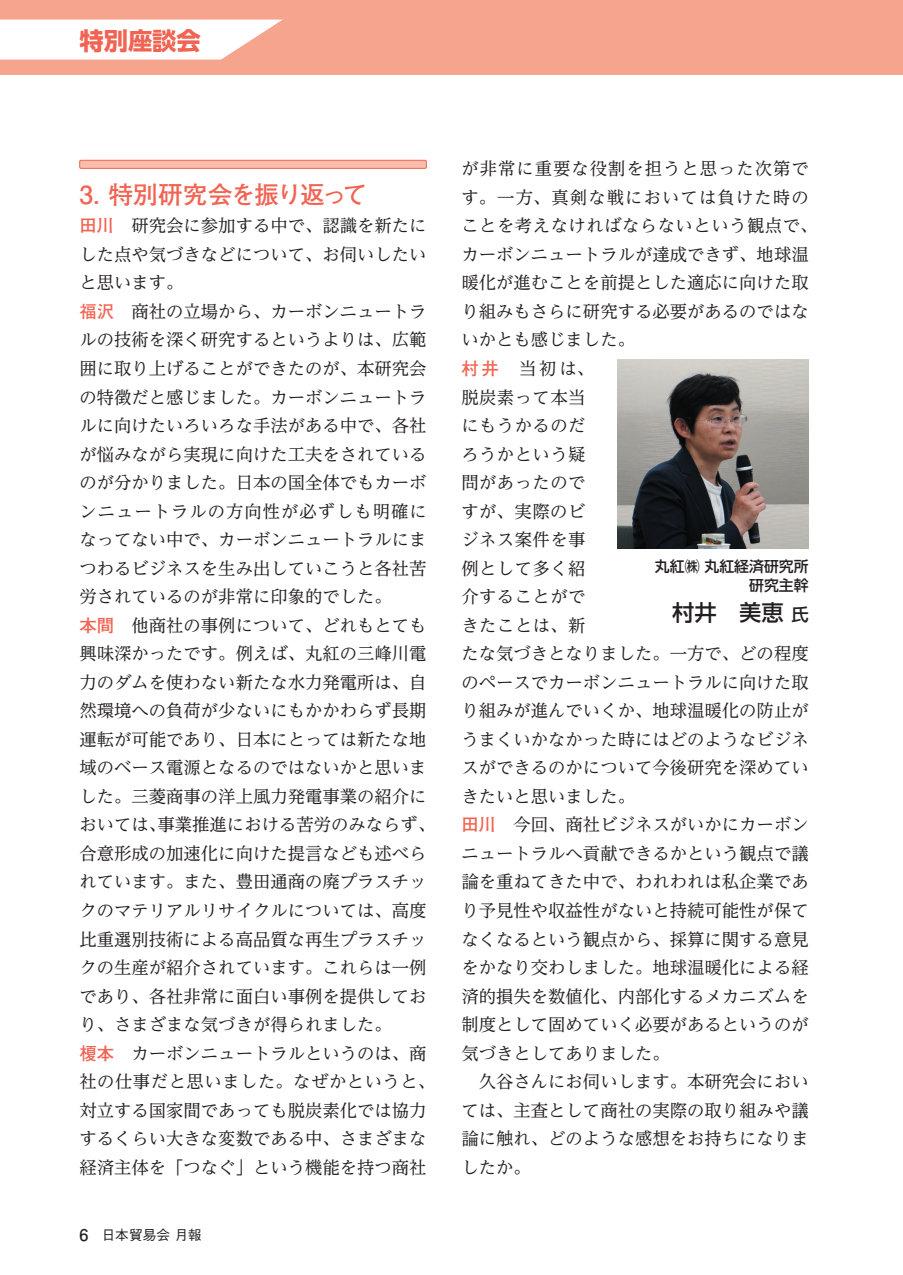
<style>
.page{position:relative;width:903px;height:1275px;background:#fff}
.page>*{position:absolute;margin:0;border:0;box-sizing:border-box;transform-origin:0 0}
.t1{font:700 24.85px "Futo Go B101 Pr 6 N";letter-spacing:-.065em;color:#f16352}
.t2{font:700 24.32px "UD Shin Go Pr 6 N";color:#f16352}
.t3{font:500 22.4px "UD Shin Go Pr 6 N";color:#231f20}
.t4{font:17.32px/28.5px "UD Reimin Pr 6 N";color:#231f20}
.t5{font:500 14.88px/18.6px "UD Shin Go Pr 6 N";color:#231f20;text-align:right}
.t6{font:500 13.65px "Gothic BBB Pr 6 N";color:#231f20}
.s1{font-family:"Futo Go B101 Pr 6 N";font-weight:700;color:#f16352}
.s2{font-family:"Futo Go B101 Pr 6 N";font-weight:700;font-size:16.1px}
.s3{font-size:17.32px}
</style>
<div class="page">
<div style="left:0;top:0;width:903px;height:74px;background:#f7a48f"></div>
<svg style="left:0;top:20px;width:282px;height:40px;background:#fef4f1"></svg>
<div style="left:80px;top:160px;width:346px;height:8px;background:#fabdab"></div>
<div style="left:79px;top:160px;width:348px;height:9px;border:1px solid #f16352"></div>
<img style="left:618px;top:360px;width:191px;height:188px">
<h2 class="t2" style="left:79px;top:21px;width:123px">特別座談会</h2>
<h1 class="t1" style="left:79px;top:175px;width:289px">3．特別研究会を振り返って</h1>
<p class="t4" style="left:79px;top:211px;width:357px"><span class="s1">田川　</span>研究会に参加する中で、認識を新たにした点や気づきなどについて、お伺いしたいと思います。<br><span class="s1">福沢　</span>商社の立場から、カーボンニュートラルの技術を深く研究するというよりは、広範囲に取り上げることができたのが、本研究会の特徴だと感じました。カーボンニュートラルに向けたいろいろな手法がある中で、各社が悩みながら実現に向けた工夫をされているのが分かりました。日本の国全体でもカーボンニュートラルの方向性が必ずしも明確になってない中で、カーボンニュートラルにまつわるビジネスを生み出していこうと各社苦労されているのが非常に印象的でした。<br><span class="s1">本間　</span>他商社の事例について、どれもとても興味深かったです。例えば、丸紅の三峰川電力のダムを使わない新たな水力発電所は、自然環境への負荷が少ないにもかかわらず長期運転が可能であり、日本にとっては新たな地域のベース電源となるのではないかと思いました。三菱商事の洋上風力発電事業の紹介においては、事業推進における苦労のみならず、合意形成の加速化に向けた提言なども述べられています。また、豊田通商の廃プラスチックのマテリアルリサイクルについては、高度比重選別技術による高品質な再生プラスチックの生産が紹介されています。これらは一例であり、各社非常に面白い事例を提供しており、さまざまな気づきが得られました。<br><span class="s1">榎本　</span>カーボンニュートラルというのは、商社の仕事だと思いました。なぜかというと、対立する国家間であっても脱炭素化では協力するくらい大きな変数である中、さまざまな経済主体を「つなぐ」という機能を持つ商社</p>
<p class="t6" style="left:79px;top:1224px;width:123px"><span class="s2">6</span>　日本貿易会 月報</p>
<p class="t4" style="left:461px;top:154px;width:357px">が非常に重要な役割を担うと思った次第です。一方、真剣な戦においては負けた時のことを考えなければならないという観点で、カーボンニュートラルが達成できず、地球温暖化が進むことを前提とした適応に向けた取り組みもさらに研究する必要があるのではないかとも感じました。<br><span class="s1">村井　</span>当初は、<br>脱炭素って本当<br>にもうかるのだ<br>ろうかという疑<br>問があったので<br>すが、実際のビ<br>ジネス案件を事<br>例として多く紹<br>介することがで<br>きたことは、新<br>たな気づきとなりました。一方で、どの程度のペースでカーボンニュートラルに向けた取り組みが進んでいくか、地球温暖化の防止がうまくいかなかった時にはどのようなビジネスができるのかについて今後研究を深めていきたいと思いました。<br><span class="s1">田川　</span>今回、商社ビジネスがいかにカーボンニュートラルへ貢献できるかという観点で議論を重ねてきた中で、われわれは私企業であり予見性や収益性がないと持続可能性が保てなくなるという観点から、採算に関する意見をかなり交わしました。地球温暖化による経済的損失を数値化、内部化するメカニズムを制度として固めていく必要があるというのが気づきとしてありました。</p>
<p class="t4" style="left:461px;top:1067px;width:349px;text-align:justify;text-indent:17px">久谷さんにお伺いします。本研究会においては、主査として商社の実際の取り組みや議論に触れ、どのような感想をお持ちになりましたか。</p>
<p class="t5" style="left:655px;top:557px;width:155px">丸紅㈱丸紅経済研究所研究主幹</p>
<p class="t3" style="left:672px;top:594px;width:138px">村井　美恵<span class="s3">氏</span></p>
</div>
